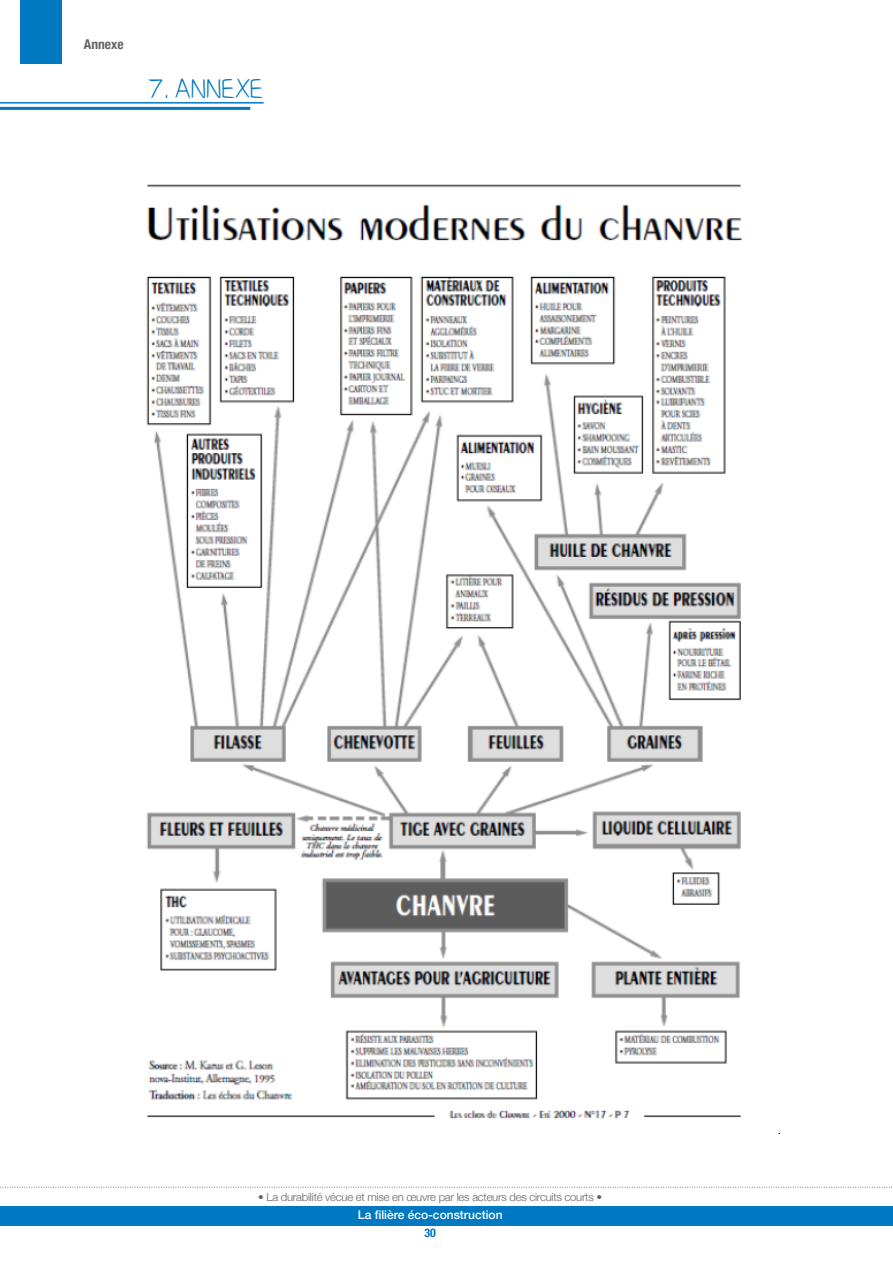
<style>
.page{position:relative;width:893px;height:1263px;background:#fff}
.page>*{position:absolute;margin:0;border:0;box-sizing:border-box;transform-origin:0 0}
.t1{font:27px "HAND LEFT CRE";color:#0079c2}
.t2{font:700 condensed 13.5px "Helvetica Neue";color:#636366}
.t3{font:500 12px "Helvetica Neue";color:#fff}
.t4{font:700 condensed 12px "Helvetica Neue";color:#0079c2}
.t5{font:300 11.25px "Helvetica Neue";letter-spacing:-.02em;color:#636366}
</style>
<div class="page">
<div style="left:0;top:1206px;width:893px;height:19px;background:#0079c2"></div>
<svg style="left:0;top:1187px;width:893px;height:1px"></svg>
<hr style="left:0;top:107px;width:250px;height:3px;background:#0079c2">
<hr style="left:0;top:102px;width:264px;height:2px;background:#0079c2">
<div style="left:21px;top:0;width:41px;height:64px;background:#0079c2"></div>
<img style="left:146px;top:184px;width:634px;height:949px">
<p class="t2" style="left:84px;top:33px;width:41px">Annexe</p>
<p class="t1" style="left:149px;top:73px;width:117px">7. ANNEXE</p>
<p class="t5" style="left:258px;top:1188px;width:345px">• La durabilité vécue et mise en œuvre par les acteurs des circuits courts •</p>
<p class="t3" style="left:358px;top:1205px;width:146px">La filière éco-construction</p>
<p class="t4" style="left:424px;top:1223px;width:13px">30</p>
</div>
